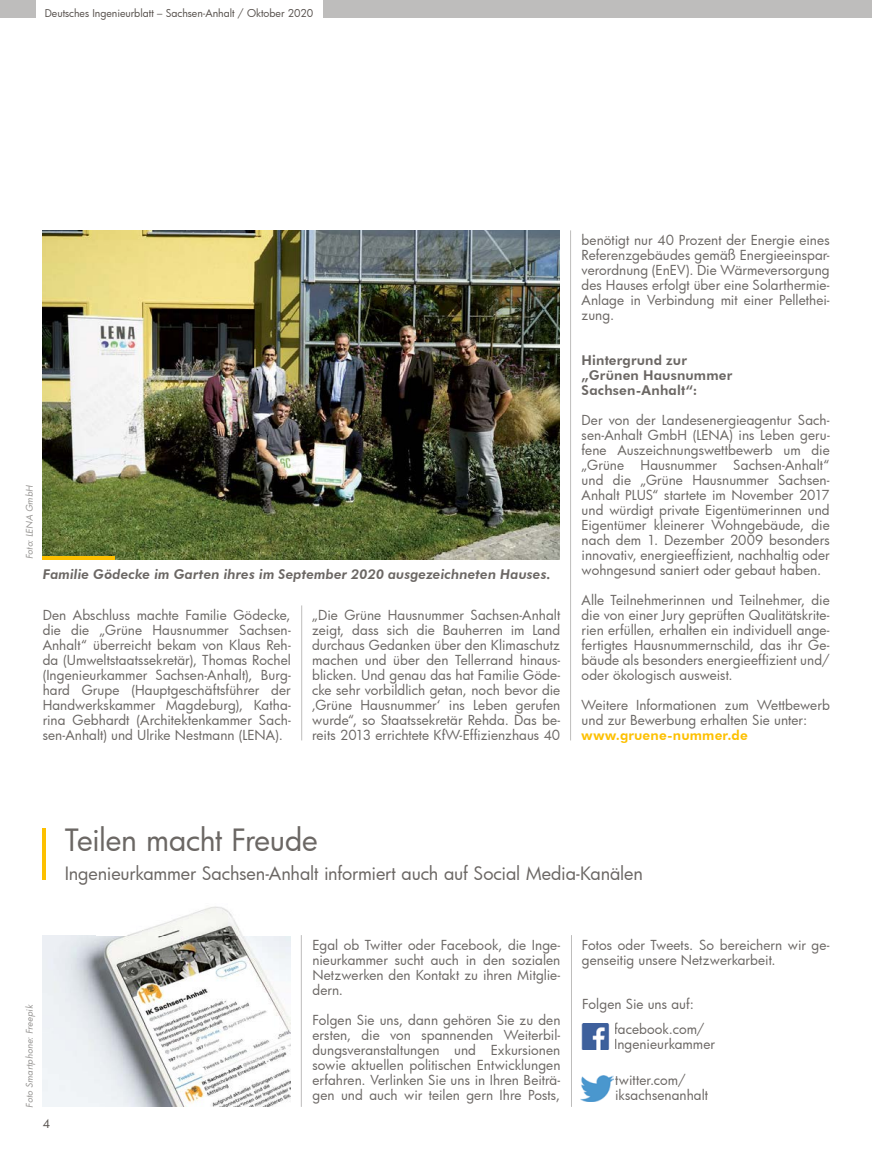
<style>
.page{position:relative;width:872px;height:1172px;background:#fff}
.page>*{position:absolute;margin:0;border:0;box-sizing:border-box;transform-origin:0 0}
.t1{font:30px "Futura Bk";letter-spacing:-.01em;color:#6b6764}
.t2{font:18px "Futura Bk";letter-spacing:-.01em;color:#6b6764}
.t3{font:13.5px/15px "Futura Bk";letter-spacing:.005em;color:#6b6764;text-align:justify}
.t4{font:italic 800 13.5px "Futura BT";letter-spacing:.005em;color:#6b6764}
.t5{font:800 13.5px/15px "Futura BT";letter-spacing:.01em;color:#6b6764}
.t6{font:800 13.5px "Futura BT";letter-spacing:.01em;color:#fdc000}
.t7{font:12px "Futura Bk";color:#57514d}
.t8{font:10.5px "Futura Bk";color:#57514d}
.t9{font:italic 9px "Futura Bk";letter-spacing:.015em;color:#949290}
</style>
<div class="page">
<div style="left:0;top:0;width:36px;height:18px;background:#bebdbc"></div>
<div style="left:323px;top:0;width:548px;height:18px;background:#bebdbc"></div>
<hr style="left:43px;top:829px;width:3px;height:51px;background:#fdc000">
<hr style="left:301px;top:605px;width:1px;height:135px;background:#bebdbc">
<hr style="left:301px;top:935px;width:1px;height:172px;background:#bebdbc">
<hr style="left:571px;top:935px;width:1px;height:172px;background:#bebdbc">
<hr style="left:570px;top:230px;width:1px;height:510px;background:#bebdbc">
<img style="left:43px;top:230px;width:517px;height:329px">
<hr style="left:43px;top:556px;width:72px;height:3px;background:#fdc000">
<img style="left:43px;top:935px;width:247px;height:171px">
<img style="left:128px;top:906px;width:114px;height:29px">
<img style="left:581px;top:1023px;width:29px;height:27px">
<img style="left:580px;top:1076px;width:33px;height:26px">
<p class="t8" style="left:45px;top:6px;width:270px">Deutsches Ingenieurblatt – Sachsen-Anhalt / Oktober 2020</p>
<p class="t9" style="left:24px;top:559px;width:76px;rotate:-90deg">Foto: LENA GmbH</p>
<p class="t4" style="left:43px;top:565px;width:509px">Familie Gödecke im Garten ihres im September 2020 ausgezeichneten Hauses.</p>
<p class="t3" style="left:43px;top:608px;width:250px">Den Abschluss machte Familie Gödecke, die die „Grüne Hausnummer Sachsen-Anhalt“ überreicht bekam von Klaus Reh&shy;da (Umweltstaatssekretär), Thomas Rochel (Ingenieurkammer Sachsen-Anhalt), Burg&shy;hard Grupe (Hauptgeschäftsführer der Handwerkskammer Magdeburg), Katha&shy;rina Gebhardt (Architektenkammer Sach&shy;sen-Anhalt) und Ulrike Nestmann (LENA).</p>
<p class="t3" style="left:312px;top:608px;width:250px">„Die Grüne Hausnummer Sachsen-Anhalt zeigt, dass sich die Bauherren im Land durchaus Gedanken über den Klimaschutz machen und über den Tellerrand hinaus&shy;blicken. Und genau das hat Familie Göde&shy;cke sehr vorbildlich getan, noch bevor die ‚Grüne Hausnummer‘ ins Leben gerufen wurde“, so Staatssekretär Rehda. Das be&shy;reits 2013 errichtete KfW-Effizienzhaus 40</p>
<p class="t3" style="left:581px;top:233px;width:250px">benötigt nur 40 Prozent der Energie eines Referenzgebäudes gemäß Energieeinspar&shy;verordnung (EnEV). Die Wärmeversorgung des Hauses erfolgt über eine Solarthermie-Anlage in Verbindung mit einer Pellethei&shy;zung.</p>
<p class="t5" style="left:581px;top:353px;width:152px">Hintergrund zur „Grünen Hausnummer<br>Sachsen-Anhalt“:</p>
<p class="t3" style="left:581px;top:413px;width:250px">Der von der Landesenergieagentur Sach&shy;sen-Anhalt GmbH (LENA) ins Leben geru&shy;fene Auszeichnungswettbewerb um die „Grüne Hausnummer Sachsen-Anhalt“ und die „Grüne Hausnummer Sachsen-Anhalt PLUS“ startete im November 2017 und würdigt private Eigentümerinnen und Eigentümer kleinerer Wohngebäude, die nach dem 1. Dezember 2009 besonders innovativ, energieeffizient, nachhaltig oder wohngesund saniert oder gebaut haben.</p>
<p class="t3" style="left:581px;top:593px;width:250px">Alle Teilnehmerinnen und Teilnehmer, die die von einer Jury geprüften Qualitätskrite&shy;rien erfüllen, erhalten ein individuell ange&shy;fertigtes Hausnummernschild, das ihr Ge&shy;bäude als besonders energieeffizient und/ oder ökologisch ausweist.</p>
<p class="t3" style="left:581px;top:698px;width:250px">Weitere Informationen zum Wettbewerb und zur Bewerbung erhalten Sie unter:</p>
<p class="t6" style="left:581px;top:727px;width:168px">www.gruene-nummer.de</p>
<h1 class="t1" style="left:65px;top:820px;width:254px">Teilen macht Freude</h1>
<h2 class="t2" style="left:65px;top:861px;width:579px">Ingenieurkammer Sachsen-Anhalt informiert auch auf Social Media-Kanälen</h2>
<p class="t9" style="left:24px;top:1107px;width:104px;rotate:-90deg">Foto Smartphone: Freepik</p>
<p class="t7" style="left:43px;top:1115px;width:9px">4</p>
<p class="t3" style="left:312px;top:938px;width:249px">Egal ob Twitter oder Facebook, die Inge&shy;nieurkammer sucht auch in den sozialen Netzwerken den Kontakt zu ihren Mitglie&shy;dern.</p>
<p class="t3" style="left:312px;top:1013px;width:249px">Folgen Sie uns, dann gehören Sie zu den ersten, die von spannenden Weiterbil&shy;dungsveranstaltungen und Exkursionen sowie aktuellen politischen Entwicklungen erfahren. Verlinken Sie uns in Ihren Beiträ&shy;gen und auch wir teilen gern Ihre Posts,</p>
<p class="t3" style="left:581px;top:938px;width:249px">Fotos oder Tweets. So bereichern wir ge&shy;genseitig unsere Netzwerkarbeit.</p>
<p class="t3" style="left:614px;top:991px;width:92px;line-height:25.5px;text-indent:-32px">Folgen Sie uns auf: facebook.com/</p>
<p class="t3" style="left:614px;top:1036px;width:102px">Ingenieurkammer</p>
<p class="t3" style="left:615px;top:1072px;width:94px">twitter.com/ iksachsenanhalt</p>
</div>
